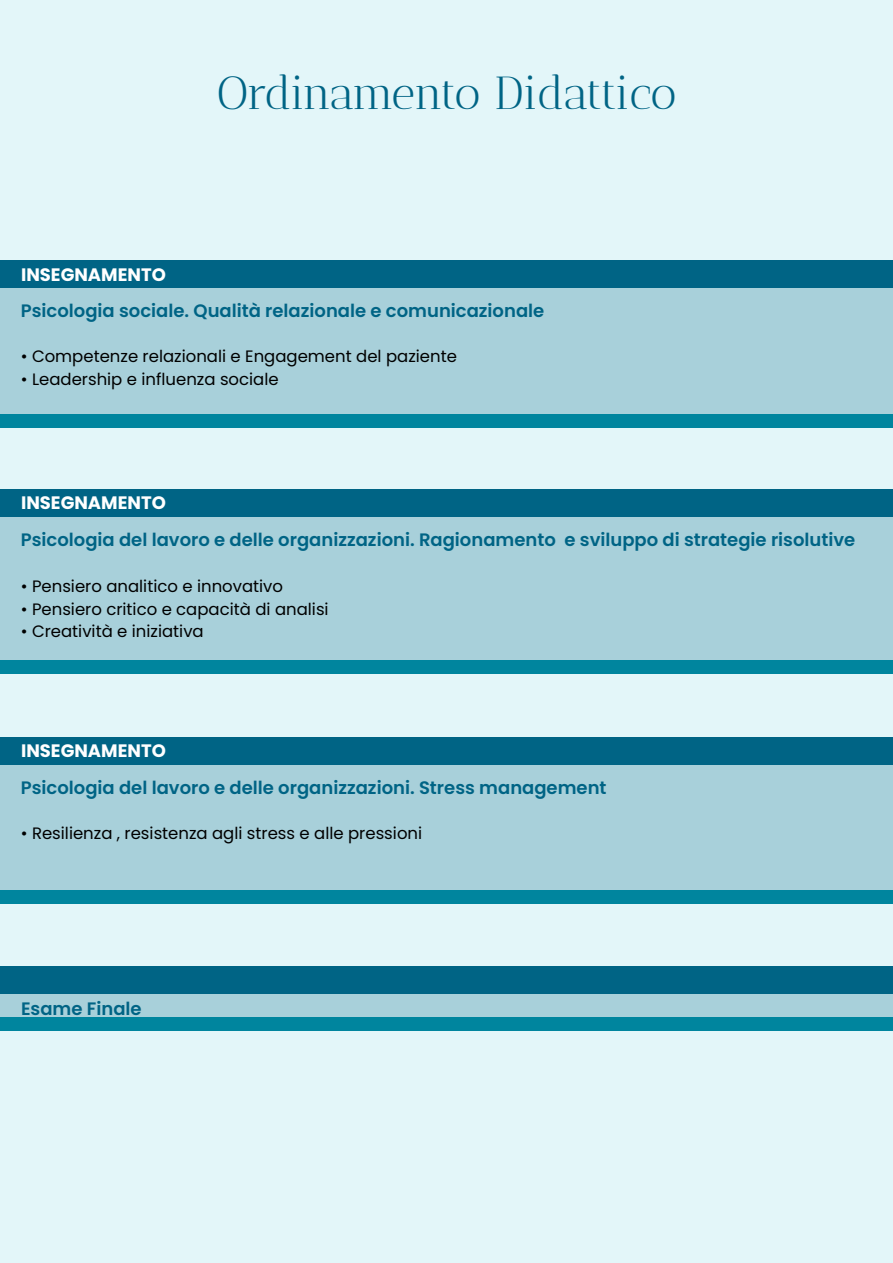
<style>
.page{position:relative;width:893px;height:1263px;background:#e3f6f9}
.page>*{position:absolute;margin:0;border:0;box-sizing:border-box;transform-origin:0 0}
.t1{font:46.2px "Antic Didone";letter-spacing:-.04em;color:#006485}
.t2{font:600 18px "Poppins";color:#006485}
.t3{font:700 18px "Poppins";color:#fff}
.t4{font:16.5px "Poppins";color:#000}
</style>
<div class="page">
<div style="left:0;top:280px;width:893px;height:136px;background:#a8d0da"></div>
<div style="left:0;top:261px;width:893px;height:27px;background:#006485"></div>
<div style="left:0;top:414px;width:893px;height:14px;background:#00859e"></div>
<div style="left:0;top:513px;width:893px;height:147px;background:#a8d0da"></div>
<div style="left:0;top:489px;width:893px;height:27px;background:#006485"></div>
<div style="left:0;top:660px;width:893px;height:14px;background:#00859e"></div>
<div style="left:0;top:756px;width:893px;height:136px;background:#a8d0da"></div>
<div style="left:0;top:737px;width:893px;height:27px;background:#006485"></div>
<div style="left:0;top:890px;width:893px;height:14px;background:#00859e"></div>
<div style="left:0;top:986px;width:893px;height:42px;background:#a8d0da"></div>
<div style="left:0;top:966px;width:893px;height:27px;background:#006485"></div>
<div style="left:0;top:1017px;width:893px;height:14px;background:#00859e"></div>
<h1 class="t1" style="left:217px;top:66px;width:461px">Ordinamento Didattico</h1>
<p class="t3" style="left:21px;top:264px;width:146px">INSEGNAMENTO</p>
<p class="t2" style="left:21px;top:301px;width:525px">Psicologia sociale. Qualità relazionale e comunicazionale</p>
<p class="t4" style="left:21px;top:347px;width:438px">• Competenze relazionali e Engagement del paziente</p>
<p class="t4" style="left:21px;top:370px;width:259px">• Leadership e influenza sociale</p>
<p class="t3" style="left:21px;top:492px;width:146px">INSEGNAMENTO</p>
<p class="t2" style="left:21px;top:529px;width:836px">Psicologia del lavoro e delle organizzazioni. Ragionamento e sviluppo di strategie risolutive</p>
<p class="t4" style="left:21px;top:577px;width:264px">• Pensiero analitico e innovativo</p>
<p class="t4" style="left:21px;top:599px;width:309px">• Pensiero critico e capacità di analisi</p>
<p class="t4" style="left:21px;top:622px;width:184px">• Creatività e iniziativa</p>
<p class="t3" style="left:21px;top:740px;width:146px">INSEGNAMENTO</p>
<p class="t2" style="left:21px;top:777px;width:587px">Psicologia del lavoro e delle organizzazioni. Stress management</p>
<p class="t4" style="left:21px;top:823px;width:403px">• Resilienza , resistenza agli stress e alle pressioni</p>
<p class="t2" style="left:21px;top:998px;width:122px">Esame Finale</p>
</div>
